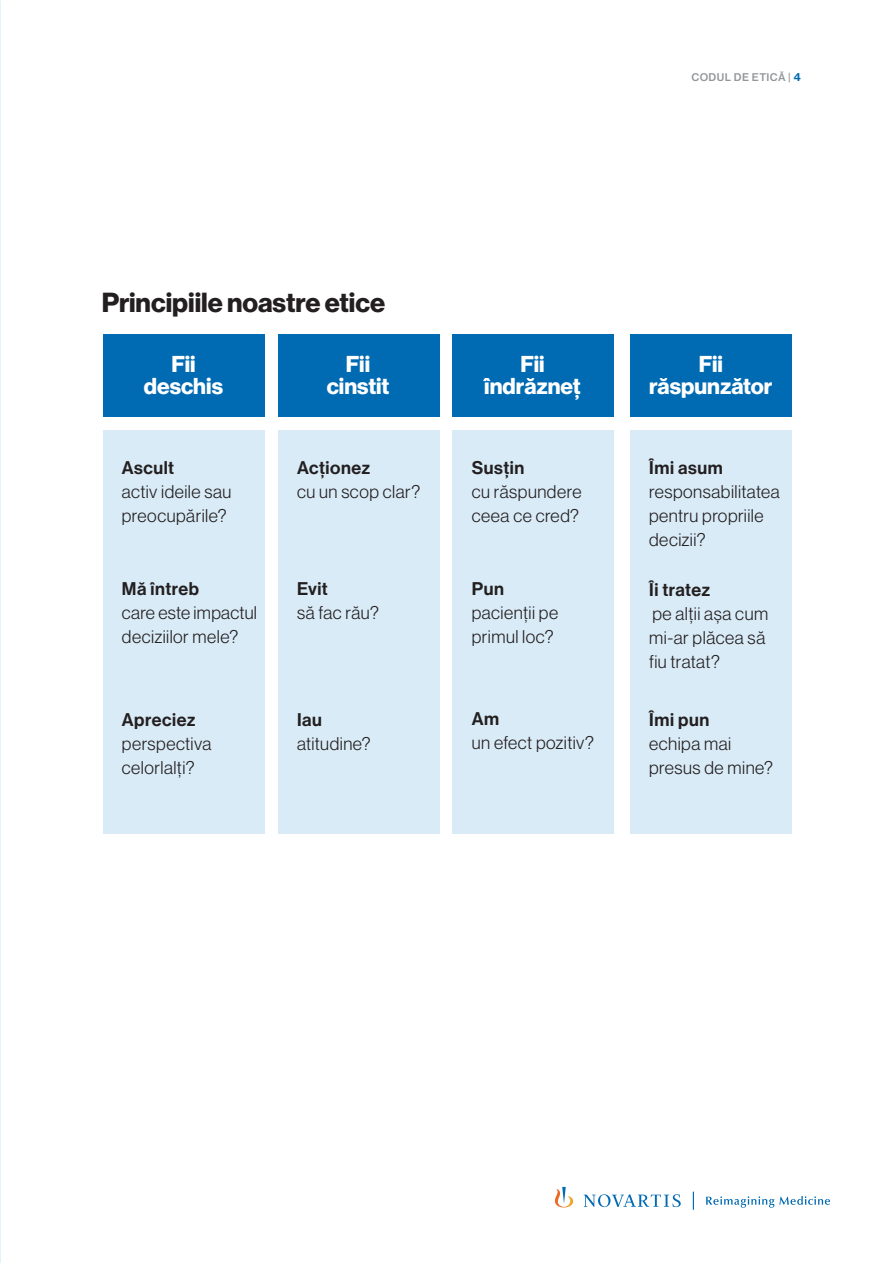
<style>
.page{position:relative;width:893px;height:1263px;background:#fff}
.page>*{position:absolute;margin:0;border:0;box-sizing:border-box;transform-origin:0 0}
.Meeting_name{font:700 27px "Volta Modern Display 75";color:#231f20}
.Meeting_name-2{font:700 22.5px "Volta Modern Display 75";color:#fff}
.Meeting_name-3{font:300 18px/24px "Volta Modern Display 45";letter-spacing:.025em;color:#231f20}
.Folio_RIGHT___page_h{font:500 10.5px "Volta Modern Text 65";letter-spacing:.035em;color:#939598}
.s1{font-family:"Volta Modern Text 75";font-weight:700;color:#006ab2}
.s2{font-family:"Volta Modern Display 65";font-weight:500}
</style>
<div class="page">
<div style="left:278px;top:430px;width:162px;height:404px;background:#d9ebf7"></div>
<div style="left:278px;top:334px;width:162px;height:83px;background:#006ab2"></div>
<div style="left:452px;top:430px;width:162px;height:404px;background:#d9ebf7"></div>
<div style="left:452px;top:334px;width:162px;height:83px;background:#006ab2"></div>
<div style="left:103px;top:430px;width:162px;height:404px;background:#d9ebf7"></div>
<div style="left:103px;top:334px;width:162px;height:83px;background:#006ab2"></div>
<div style="left:630px;top:430px;width:162px;height:404px;background:#d9ebf7"></div>
<div style="left:630px;top:334px;width:162px;height:83px;background:#006ab2"></div>
<svg style="left:706px;top:1196px;width:124px;height:12px"></svg>
<svg style="left:555px;top:1187px;width:18px;height:20px"></svg>
<svg style="left:584px;top:1194px;width:97px;height:13px"></svg>
<svg style="left:693px;top:1192px;width:1px;height:18px"></svg>
<p class="Folio_RIGHT___page_h" style="left:691px;top:70px;width:111px">CODUL DE ETICĂ | <span class="s1">4</span></p>
<p class="Meeting_name" style="left:102px;top:287px;width:285px">Principiile noastre etice</p>
<p class="Meeting_name-2" style="left:171px;top:350px;width:26px">Fii</p>
<p class="Meeting_name-2" style="left:144px;top:373px;width:81px">deschis</p>
<p class="Meeting_name-3" style="left:122px;top:456px;width:111px"><span class="s2">Ascult<br></span>activ ideile sau preocupările?</p>
<p class="Meeting_name-3" style="left:122px;top:577px;width:137px"><span class="s2">Mă întreb<br></span>care este impactul deciziilor mele?</p>
<p class="Meeting_name-3" style="left:122px;top:707px;width:91px"><span class="s2">Apreciez </span>perspectiva celorlalți?</p>
<p class="Meeting_name-2" style="left:346px;top:350px;width:26px">Fii</p>
<p class="Meeting_name-2" style="left:327px;top:373px;width:64px">cinstit</p>
<p class="Meeting_name-3" style="left:297px;top:456px;width:125px"><span class="s2">Acționez<br></span>cu un scop clar?</p>
<p class="Meeting_name-3" style="left:297px;top:576px;width:84px"><span class="s2">Evit<br></span>să fac rău?</p>
<p class="Meeting_name-3" style="left:297px;top:707px;width:75px"><span class="s2">Iau </span>atitudine?</p>
<p class="Meeting_name-2" style="left:520px;top:350px;width:26px">Fii</p>
<p class="Meeting_name-2" style="left:484px;top:373px;width:98px">îndrăzneț</p>
<p class="Meeting_name-3" style="left:472px;top:455px;width:111px"><span class="s2">Susțin<br></span>cu răspundere ceea ce cred?</p>
<p class="Meeting_name-3" style="left:472px;top:577px;width:88px"><span class="s2">Pun </span>pacienții pe primul loc?</p>
<p class="Meeting_name-3" style="left:472px;top:707px;width:124px"><span class="s2">Am<br></span>un efect pozitiv?</p>
<p class="Meeting_name-2" style="left:699px;top:350px;width:26px">Fii</p>
<p class="Meeting_name-2" style="left:649px;top:373px;width:125px">răspunzător</p>
<p class="Meeting_name-3" style="left:649px;top:456px;width:132px"><span class="s2">Îmi asum </span>responsabilitatea pentru propriile decizii?</p>
<p class="Meeting_name-3" style="left:649px;top:578px;width:120px"><span class="s2">Îi tratez<br></span>pe alții așa cum mi-ar plăcea să fiu tratat?</p>
<p class="Meeting_name-3" style="left:649px;top:708px;width:126px"><span class="s2">Îmi pun<br></span>echipa mai presus de mine?</p>
</div>
